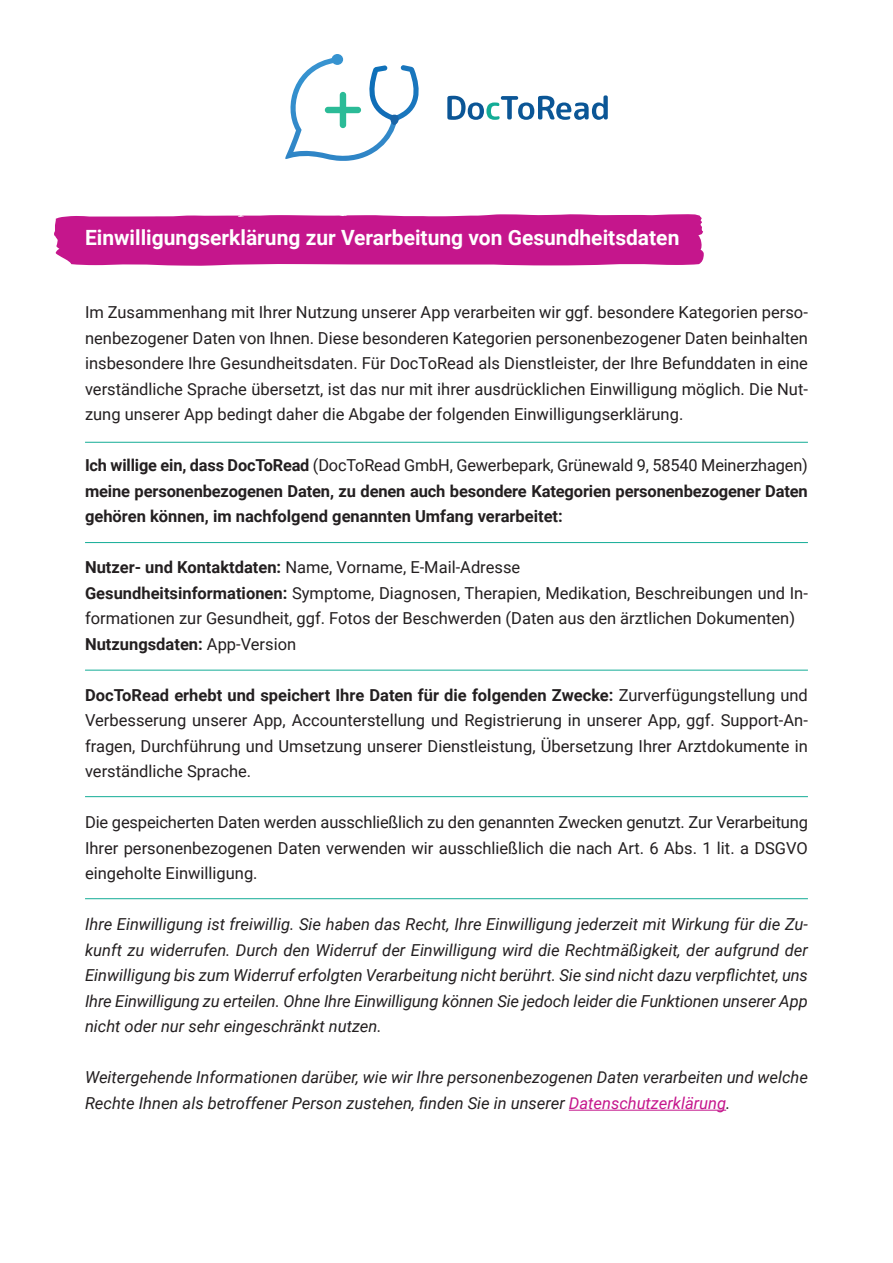
<style>
.page{position:relative;width:893px;height:1263px;background:#fff}
.page>*{position:absolute;margin:0;border:0;box-sizing:border-box;transform-origin:0 0}
.t1{font:700 21px "Roboto";color:#fff}
.t2{font:16.5px/25.5px "Roboto";color:#231f20;text-align:justify}
.t3{font:italic 16.5px/25.5px "Roboto";color:#231f20;text-align:justify}
.t4{font:700 16.5px/25.5px "Roboto";color:#231f20;text-align:justify}
.s1{font-weight:400}
.s2{font-weight:700}
.s3{color:#c5168c}
</style>
<div class="page">
<svg style="left:54px;top:214px;width:650px;height:52px;background:#c82493"></svg>
<hr style="left:569px;top:1110px;width:157px;height:1px;background:#c5168c">
<div style="left:332px;top:54px;width:11px;height:11px;background:#3693d0;border-radius:50%"></div>
<svg style="left:285px;top:58px;width:134px;height:103px"></svg>
<svg style="left:447px;top:95px;width:161px;height:25px"></svg>
<hr style="left:85px;top:442px;width:723px;height:1px;background:#13ac96">
<hr style="left:85px;top:542px;width:723px;height:1px;background:#13ac96">
<hr style="left:85px;top:670px;width:723px;height:1px;background:#13ac96">
<hr style="left:85px;top:796px;width:723px;height:1px;background:#13ac96">
<hr style="left:85px;top:898px;width:723px;height:1px;background:#13ac96">
<p class="t1" style="left:85px;top:223px;width:596px">Einwilligungserklärung zur Verarbeitung von Gesundheitsdaten</p>
<p class="t2" style="left:85px;top:299px;width:724px">Im Zusammenhang mit Ihrer Nutzung unserer App verarbeiten wir ggf. besondere Kategorien perso&shy;nenbezogener Daten von Ihnen. Diese besonderen Kategorien personenbezogener Daten beinhalten insbesondere Ihre Gesundheitsdaten. Für DocToRead als Dienstleister, der Ihre Befunddaten in eine verständliche Sprache übersetzt, ist das nur mit ihrer ausdrücklichen Einwilligung möglich. Die Nut&shy;zung unserer App bedingt daher die Abgabe der folgenden Einwilligungserklärung.</p>
<p class="t4" style="left:85px;top:452px;width:724px">Ich willige ein, dass DocToRead <span class="s1">(DocToRead GmbH, Gewerbepark, Grünewald 9, 58540 Meinerzhagen) </span>meine personenbezogenen Daten, zu denen auch besondere Kategorien personenbezogener Daten gehören können, im nachfolgend genannten Umfang verarbeitet:</p>
<p class="t2" style="left:85px;top:554px;width:724px;text-align:left"><span class="s2">Nutzer- und Kontaktdaten:</span> Name, Vorname, E-Mail-Adresse<br><span class="s2">Gesundheitsinformationen:</span> Symptome, Diagnosen, Therapien, Medikation, Beschreibungen und In&shy;formationen zur Gesundheit, ggf. Fotos der Beschwerden (Daten aus den ärztlichen Dokumenten)<br><span class="s2">Nutzungsdaten:</span> App-Version</p>
<p class="t2" style="left:85px;top:682px;width:724px"><span class="s2">DocToRead erhebt und speichert Ihre Daten für die folgenden Zwecke:</span> Zurverfügungstellung und Verbesserung unserer App, Accounterstellung und Registrierung in unserer App, ggf. Support-An&shy;fragen, Durchführung und Umsetzung unserer Dienstleistung, Übersetzung Ihrer Arztdokumente in verständliche Sprache.</p>
<p class="t2" style="left:85px;top:809px;width:724px">Die gespeicherten Daten werden ausschließlich zu den genannten Zwecken genutzt. Zur Verarbeitung Ihrer personenbezogenen Daten verwenden wir ausschließlich die nach Art. 6 Abs. 1 lit. a DSGVO eingeholte Einwilligung.</p>
<p class="t3" style="left:85px;top:911px;width:724px">Ihre Einwilligung ist freiwillig. Sie haben das Recht, Ihre Einwilligung jederzeit mit Wirkung für die Zu&shy;kunft zu widerrufen. Durch den Widerruf der Einwilligung wird die Rechtmäßigkeit, der aufgrund der Einwilligung bis zum Widerruf erfolgten Verarbeitung nicht berührt. Sie sind nicht dazu verpflichtet, uns Ihre Einwilligung zu erteilen. Ohne Ihre Einwilligung können Sie jedoch leider die Funktionen unserer App nicht oder nur sehr eingeschränkt nutzen.</p>
<p class="t3" style="left:85px;top:1064px;width:724px">Weitergehende Informationen darüber, wie wir Ihre personenbezogenen Daten verarbeiten und welche<br>Rechte Ihnen als betroffener Person zustehen, finden Sie in unserer <span class="s3">Datenschutzerklärung</span>.</p>
</div>
